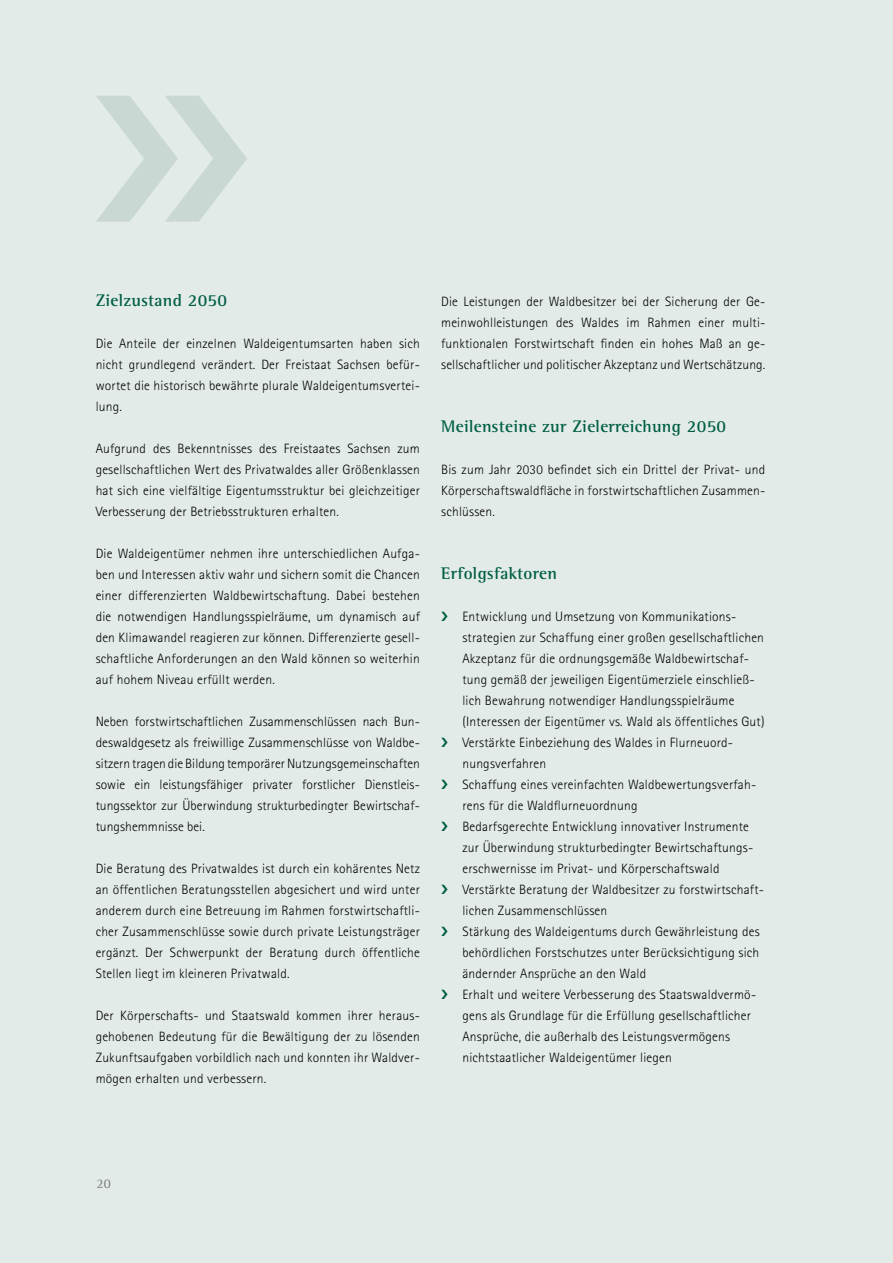
<style>
.page{position:relative;width:893px;height:1263px;background:#e3ebe8}
.page>*{position:absolute;margin:0;border:0;box-sizing:border-box;transform-origin:0 0}
.t1{font:700 17.25px "AT Rotis Semi Serif";letter-spacing:.015em;color:#005e45}
.t2{font:300 13.5px/21px "AT Rotis Sans Serif";letter-spacing:.015em;color:#000;text-align:justify}
.t3{font:13.5px "AT Rotis Semi Serif";color:#7b7b7a}
</style>
<div class="page">
<svg style="left:96px;top:96px;width:151px;height:126px"></svg>
<h3 class="t1" style="left:96px;top:290px;width:133px">Zielzustand 2050</h3>
<p class="t2" style="left:96px;top:333px;width:326px">Die Anteile der einzelnen Waldeigentumsarten haben sich nicht grundlegend verändert. Der Freistaat Sachsen befür&shy;wortet die historisch bewährte plurale Waldeigentumsvertei&shy;lung.</p>
<p class="t2" style="left:96px;top:438px;width:326px">Aufgrund des Bekenntnisses des Freistaates Sachsen zum gesellschaftlichen Wert des Privatwaldes aller Größenklassen hat sich eine vielfältige Eigentumsstruktur bei gleichzeitiger Verbesserung der Betriebsstrukturen erhalten.</p>
<p class="t2" style="left:96px;top:543px;width:326px">Die Waldeigentümer nehmen ihre unterschiedlichen Aufga&shy;ben und Interessen aktiv wahr und sichern somit die Chancen einer differenzierten Waldbewirtschaftung. Dabei bestehen die notwendigen Handlungsspielräume, um dynamisch auf den Klimawandel reagieren zur können. Differenzierte gesell&shy;schaftliche Anforderungen an den Wald können so weiterhin auf hohem Niveau erfüllt werden.</p>
<p class="t2" style="left:96px;top:711px;width:326px">Neben forstwirtschaftlichen Zusammenschlüssen nach Bun&shy;deswaldgesetz als freiwillige Zusammenschlüsse von Waldbe&shy;sitzern tragen die Bildung temporärer Nutzungsgemeinschaften sowie ein leistungsfähiger privater forstlicher Dienstleis&shy;tungssektor zur Überwindung strukturbedingter Bewirtschaf&shy;tungshemmnisse bei.</p>
<p class="t2" style="left:96px;top:858px;width:326px">Die Beratung des Privatwaldes ist durch ein kohärentes Netz an öffentlichen Beratungsstellen abgesichert und wird unter anderem durch eine Betreuung im Rahmen forstwirtschaftli&shy;cher Zusammenschlüsse sowie durch private Leistungsträger ergänzt. Der Schwerpunkt der Beratung durch öffentliche Stellen liegt im kleineren Privatwald.</p>
<p class="t2" style="left:96px;top:1005px;width:326px">Der Körperschafts- und Staatswald kommen ihrer heraus&shy;gehobenen Bedeutung für die Bewältigung der zu lösenden Zukunftsaufgaben vorbildlich nach und konnten ihr Waldver&shy;mögen erhalten und verbessern.</p>
<p class="t2" style="left:441px;top:291px;width:326px">Die Leistungen der Waldbesitzer bei der Sicherung der Ge&shy;meinwohlleistungen des Waldes im Rahmen einer multi&shy;funktionalen Forstwirtschaft finden ein hohes Maß an ge&shy;sellschaftlicher und politischer Akzeptanz und Wertschätzung.</p>
<h3 class="t1" style="left:441px;top:416px;width:286px">Meilensteine zur Zielerreichung 2050</h3>
<p class="t2" style="left:441px;top:459px;width:326px">Bis zum Jahr 2030 befindet sich ein Drittel der Privat- und Körperschaftswaldfläche in forstwirtschaftlichen Zusammen&shy;schlüssen.</p>
<h3 class="t1" style="left:441px;top:563px;width:117px">Erfolgsfaktoren</h3>
<p class="t2" style="left:462px;top:606px;width:304px;text-align:left">Entwicklung und Umsetzung von Kommunikations&shy;strategien zur Schaffung einer großen gesellschaftlichen Akzeptanz für die ordnungsgemäße Waldbewirtschaf&shy;tung gemäß der jeweiligen Eigentümerziele einschließ&shy;lich Bewahrung notwendiger Handlungsspielräume (Interessen der Eigentümer vs. Wald als öffentliches Gut)</p>
<p class="t2" style="left:462px;top:732px;width:272px">Verstärkte Einbeziehung des Waldes in Flurneuord&shy;nungsverfahren</p>
<p class="t2" style="left:462px;top:774px;width:295px">Schaffung eines vereinfachten Waldbewertungsverfah&shy;rens für die Waldflurneuordnung</p>
<p class="t2" style="left:462px;top:816px;width:291px;text-align:left">Bedarfsgerechte Entwicklung innovativer Instrumente zur Überwindung strukturbedingter Bewirtschaftungs&shy;erschwernisse im Privat- und Körperschaftswald</p>
<p class="t2" style="left:462px;top:879px;width:303px">Verstärkte Beratung der Waldbesitzer zu forstwirtschaft&shy;lichen Zusammenschlüssen</p>
<p class="t2" style="left:462px;top:921px;width:299px">Stärkung des Waldeigentums durch Gewährleistung des behördlichen Forstschutzes unter Berücksichtigung sich ändernder Ansprüche an den Wald</p>
<p class="t2" style="left:462px;top:984px;width:295px;text-align:left">Erhalt und weitere Verbesserung des Staatswaldvermö&shy;gens als Grundlage für die Erfüllung gesellschaftlicher Ansprüche, die außerhalb des Leistungsvermögens nichtstaatlicher Waldeigentümer liegen</p>
<p class="t3" style="left:97px;top:1175px;width:16px">20</p>
</div>
